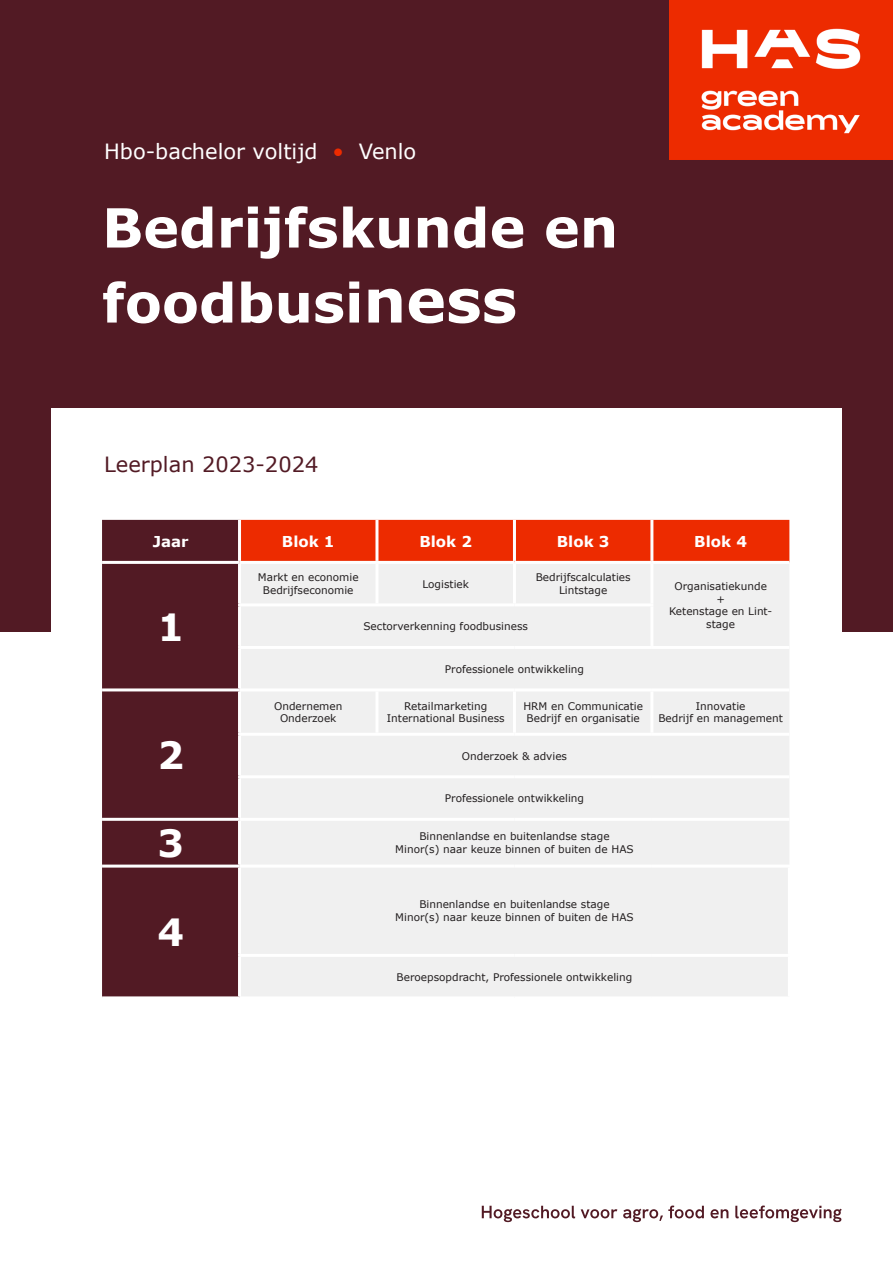
<style>
.page{position:relative;width:893px;height:1263px;background:#fff}
.page>*{position:absolute;margin:0;border:0;box-sizing:border-box;transform-origin:0 0}
.t1{font:700 54px/75px "Verdana";color:#fff}
.t2{font:700 37.5px "Verdana";color:#fff}
.t3{font:21px "Verdana";color:#fff}
.t4{font:21px "Verdana";color:#521a24}
.t5{font:700 15px "Verdana";color:#fff}
.t6{font:10.5px "Verdana";color:#231f20}
.s1{color:#ed2b00}
.s2{font-size:60px}
</style>
<div class="page">
<div style="left:0;top:0;width:893px;height:631px;background:#521a24"></div>
<img style="left:670px;top:0;width:223px;height:160px">
<svg style="left:482px;top:1205px;width:360px;height:17px"></svg>
<div style="left:51px;top:408px;width:791px;height:755px;background:#fff"></div>
<div style="left:102px;top:520px;width:136px;height:476px;background:#521a24"></div>
<div style="left:241px;top:520px;width:548px;height:41px;background:#ed2b00"></div>
<div style="left:241px;top:564px;width:548px;height:300px;background:#f0f0f0"></div>
<div style="left:241px;top:868px;width:547px;height:128px;background:#f0f0f0"></div>
<hr style="left:375px;top:520px;width:3px;height:41px;background:#fff">
<hr style="left:513px;top:520px;width:3px;height:41px;background:#fff">
<hr style="left:650px;top:520px;width:3px;height:41px;background:#fff">
<hr style="left:102px;top:561px;width:138px;height:3px;background:#fff">
<hr style="left:375px;top:564px;width:3px;height:39px;background:#fff">
<hr style="left:513px;top:564px;width:3px;height:39px;background:#fff">
<hr style="left:650px;top:564px;width:3px;height:39px;background:#fff">
<hr style="left:377px;top:603px;width:137px;height:3px;background:#fff">
<hr style="left:514px;top:603px;width:139px;height:3px;background:#fff">
<hr style="left:650px;top:606px;width:3px;height:40px;background:#fff">
<hr style="left:238px;top:603px;width:139px;height:3px;background:#fff">
<hr style="left:238px;top:646px;width:139px;height:3px;background:#fff">
<hr style="left:377px;top:646px;width:137px;height:3px;background:#fff">
<hr style="left:514px;top:646px;width:138px;height:3px;background:#fff">
<hr style="left:652px;top:646px;width:137px;height:3px;background:#fff">
<hr style="left:102px;top:688px;width:138px;height:3px;background:#fff">
<hr style="left:240px;top:688px;width:137px;height:3px;background:#fff">
<hr style="left:377px;top:688px;width:137px;height:3px;background:#fff">
<hr style="left:375px;top:691px;width:3px;height:42px;background:#fff">
<hr style="left:514px;top:688px;width:138px;height:3px;background:#fff">
<hr style="left:513px;top:691px;width:3px;height:42px;background:#fff">
<hr style="left:652px;top:688px;width:137px;height:3px;background:#fff">
<hr style="left:650px;top:691px;width:3px;height:42px;background:#fff">
<hr style="left:238px;top:733px;width:139px;height:3px;background:#fff">
<hr style="left:377px;top:733px;width:137px;height:3px;background:#fff">
<hr style="left:514px;top:733px;width:138px;height:3px;background:#fff">
<hr style="left:652px;top:733px;width:137px;height:3px;background:#fff">
<hr style="left:238px;top:775px;width:139px;height:3px;background:#fff">
<hr style="left:377px;top:775px;width:137px;height:3px;background:#fff">
<hr style="left:514px;top:775px;width:138px;height:3px;background:#fff">
<hr style="left:652px;top:775px;width:137px;height:3px;background:#fff">
<hr style="left:102px;top:818px;width:138px;height:3px;background:#fff">
<hr style="left:240px;top:818px;width:137px;height:3px;background:#fff">
<hr style="left:377px;top:818px;width:137px;height:3px;background:#fff">
<hr style="left:514px;top:818px;width:138px;height:3px;background:#fff">
<hr style="left:652px;top:818px;width:137px;height:3px;background:#fff">
<hr style="left:102px;top:864px;width:138px;height:3px;background:#fff">
<hr style="left:238px;top:954px;width:139px;height:3px;background:#fff">
<hr style="left:377px;top:954px;width:137px;height:3px;background:#fff">
<hr style="left:514px;top:954px;width:138px;height:3px;background:#fff">
<hr style="left:652px;top:954px;width:139px;height:3px;background:#fff">
<p class="t3" style="left:104px;top:136px;width:314px">Hbo-bachelor voltijd <span class="s1">•</span> Venlo</p>
<p class="t1" style="left:102px;top:189px;width:518px">Bedrijfskunde en foodbusi<span class="s2">ness</span></p>
<p class="t4" style="left:104px;top:450px;width:216px">Leerplan 2023-2024</p>
<p class="t5" style="left:153px;top:531px;width:37px">Jaar</p>
<p class="t5" style="left:282px;top:531px;width:54px">Blok 1</p>
<p class="t5" style="left:419px;top:531px;width:54px">Blok 2</p>
<p class="t5" style="left:557px;top:531px;width:54px">Blok 3</p>
<p class="t5" style="left:694px;top:531px;width:54px">Blok 4</p>
<p class="t2" style="left:157px;top:600px;width:28px">1</p>
<p class="t2" style="left:157px;top:729px;width:28px">2</p>
<p class="t6" style="left:258px;top:570px;width:102px">Markt en economie</p>
<p class="t6" style="left:263px;top:583px;width:92px">Bedrijfseconomie</p>
<p class="t6" style="left:422px;top:577px;width:48px">Logistiek</p>
<p class="t6" style="left:536px;top:570px;width:96px">Bedrijfscalculaties</p>
<p class="t6" style="left:559px;top:583px;width:50px">Lintstage</p>
<p class="t6" style="left:674px;top:579px;width:94px">Organisatiekunde</p>
<p class="t6" style="left:716px;top:592px;width:10px">+</p>
<p class="t6" style="left:669px;top:604px;width:105px">Ketenstage en Lint-</p>
<p class="t6" style="left:274px;top:699px;width:70px">Ondernemen</p>
<p class="t6" style="left:280px;top:711px;width:58px">Onderzoek</p>
<p class="t6" style="left:363px;top:619px;width:166px">Sectorverkenning foodbusiness</p>
<p class="t6" style="left:706px;top:617px;width:30px">stage</p>
<p class="t6" style="left:445px;top:662px;width:141px">Professionele ontwikkeling</p>
<p class="t6" style="left:404px;top:699px;width:85px">Retailmarketing</p>
<p class="t6" style="left:387px;top:711px;width:119px">International Business</p>
<p class="t6" style="left:523px;top:699px;width:121px">HRM en Communicatie</p>
<p class="t6" style="left:527px;top:711px;width:115px">Bedrijf en organisatie</p>
<p class="t6" style="left:462px;top:748px;width:107px">Onderzoek &amp; advies</p>
<p class="t6" style="left:445px;top:791px;width:141px">Professionele ontwikkeling</p>
<p class="t6" style="left:696px;top:699px;width:51px">Innovatie</p>
<p class="t6" style="left:658px;top:711px;width:126px">Bedrijf en management</p>
<p class="t2" style="left:157px;top:817px;width:28px">3</p>
<p class="t6" style="left:419px;top:829px;width:192px">Binnenlandse en buitenlandse stage</p>
<p class="t6" style="left:395px;top:842px;width:240px">Minor(s) naar keuze binnen of buiten de HAS</p>
<p class="t2" style="left:157px;top:906px;width:28px">4</p>
<p class="t6" style="left:419px;top:897px;width:192px">Binnenlandse en buitenlandse stage</p>
<p class="t6" style="left:395px;top:910px;width:240px">Minor(s) naar keuze binnen of buiten de HAS</p>
<p class="t6" style="left:397px;top:970px;width:237px">Beroepsopdracht, Professionele ontwikkeling</p>
</div>
